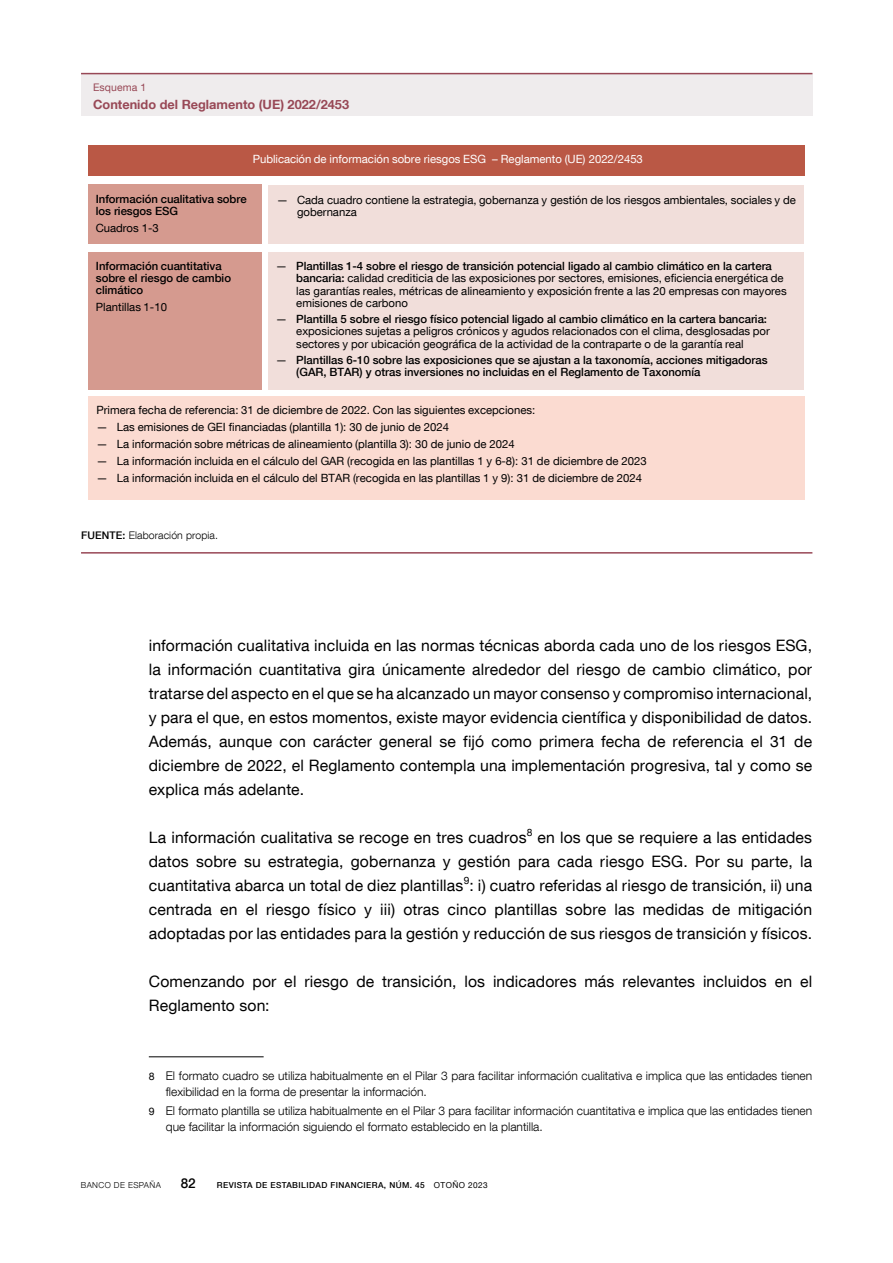
<style>
.page{position:relative;width:893px;height:1263px;background:#fff}
.page>*{position:absolute;margin:0;border:0;box-sizing:border-box;transform-origin:0 0}
.Texto_artículo{font:15.75px/24px "Bd E Neue Helvetica";letter-spacing:.01em;color:#000;text-align:justify}
.t1{font:500 13.5px "Bd E Neue Helvetica";color:#000}
.t2{font:700 12.75px "Bd E Neue Helvetica";color:#984856}
.Texto_Citas_1{font:300 12px/16.5px "Bd E Neue Helvetica";color:#000}
.t3{font:11.4px/12.3px "Bd E Neue Helvetica";color:#000}
.t4{font:500 11.4px/12px "Bd E Neue Helvetica";color:#000}
.t5{font:11.4px "Bd E Neue Helvetica";color:#fff}
.t6{font:300 10.5px "Bd E Neue Helvetica";letter-spacing:.01em;color:#000}
.t7{font:10.5px "Bd E Neue Helvetica";letter-spacing:.01em;color:#984856}
.t8{font:500 8.25px "Bd E Neue Helvetica";letter-spacing:.05em;color:#000}
.t9{font:300 8.25px "Bd E Neue Helvetica";letter-spacing:.05em;color:#000}
.s1{font-weight:500}
.s2{font-weight:400}
.s3{font-weight:400;font-size:10.5px}
</style>
<div class="page">
<hr style="left:149px;top:1056px;width:115px;height:1px;background:#000">
<hr style="left:81px;top:552px;width:731px;height:2px;background:#984856">
<div style="left:88px;top:145px;width:716px;height:31px;background:#ba5845"></div>
<div style="left:88px;top:185px;width:173px;height:59px;background:#d59a8f"></div>
<div style="left:88px;top:396px;width:716px;height:103px;background:#fbdbd1"></div>
<div style="left:268px;top:186px;width:536px;height:58px;background:#f1deda"></div>
<div style="left:88px;top:252px;width:173px;height:137px;background:#d59a8f"></div>
<div style="left:268px;top:252px;width:536px;height:137px;background:#f1deda"></div>
<div style="left:81px;top:74px;width:731px;height:42px;background:#efeced"></div>
<hr style="left:81px;top:73px;width:731px;height:1px;background:#984856">
<p class="t7" style="left:93px;top:81px;width:55px">Esquema 1</p>
<p class="t2" style="left:93px;top:96px;width:257px">Contenido del Reglamento (UE) 2022/2453</p>
<p class="t5" style="left:253px;top:152px;width:392px">Publicación de información sobre riesgos ESG – Reglamento (UE) 2022/2453</p>
<p class="t4" style="left:96px;top:193px;width:153px">Información cualitativa sobre los riesgos ESG</p>
<p class="t3" style="left:96px;top:221px;width:65px">Cuadros 1-3</p>
<p class="t4" style="left:96px;top:260px;width:137px">Información cuantitativa sobre el riesgo de cambio climático</p>
<p class="t3" style="left:96px;top:301px;width:73px">Plantillas 1-10</p>
<p class="t3" style="left:297px;top:193px;width:500px;text-indent:-20px">— Cada cuadro contiene la estrategia, gobernanza y gestión de los riesgos ambientales, sociales y de gobernanza</p>
<p class="t3" style="left:296px;top:260px;width:492px;text-indent:-20px">— <span class="s1">Plantillas 1-4 sobre el riesgo de transición potencial ligado al cambio climático en la cartera bancaria:</span> calidad crediticia de las exposiciones por sectores, emisiones, eficiencia energética de las garantías reales, métricas de alineamiento y exposición frente a las 20 empresas con mayores emisiones de carbono</p>
<p class="t3" style="left:296px;top:313px;width:475px;text-indent:-20px">— <span class="s1">Plantilla 5 sobre el riesgo físico potencial ligado al cambio climático en la cartera bancaria: </span>exposiciones sujetas a peligros crónicos y agudos relacionados con el clima, desglosadas por sectores y por ubicación geográfica de la actividad de la contraparte o de la garantía real</p>
<p class="t4" style="left:296px;top:354px;width:473px;text-indent:-20px"><span class="s2">—</span> Plantillas 6-10 sobre las exposiciones que se ajustan a la taxonomía, acciones mitigadoras (GAR, BTAR) y otras inversiones no incluidas en el Reglamento de Taxonomía</p>
<p class="t3" style="left:96px;top:404px;width:440px">Primera fecha de referencia: 31 de diciembre de 2022. Con las siguientes excepciones:</p>
<p class="t3" style="left:96px;top:421px;width:354px">— Las emisiones de GEI financiadas (plantilla 1): 30 de junio de 2024</p>
<p class="t3" style="left:96px;top:437px;width:420px">— La información sobre métricas de alineamiento (plantilla 3): 30 de junio de 2024</p>
<p class="t3" style="left:96px;top:454px;width:552px">— La información incluida en el cálculo del GAR (recogida en las plantillas 1 y 6-8): 31 de diciembre de 2023</p>
<p class="t3" style="left:96px;top:471px;width:547px">— La información incluida en el cálculo del BTAR (recogida en las plantillas 1 y 9): 31 de diciembre de 2024</p>
<p class="t6" style="left:81px;top:529px;width:138px"><span class="s1">FUENTE:</span> Elaboración propia.</p>
<p class="Texto_artículo" style="left:149px;top:633px;width:665px">información cualitativa incluida en las normas técnicas aborda cada uno de los riesgos ESG, la información cuantitativa gira únicamente alrededor del riesgo de cambio climático, por tratarse del aspecto en el que se ha alcanzado un mayor consenso y compromiso internacional, y para el que, en estos momentos, existe mayor evidencia científica y disponibilidad de datos.<br>Además, aunque con carácter general se fijó como primera fecha de referencia el 31 de diciembre de 2022, el Reglamento contempla una implementación progresiva, tal y como se explica más adelante.</p>
<p class="Texto_artículo" style="left:149px;top:825px;width:665px">La información cualitativa se recoge en tres cuadros<sup>8</sup> en los que se requiere a las entidades datos sobre su estrategia, gobernanza y gestión para cada riesgo ESG. Por su parte, la cuantitativa abarca un total de diez plantillas<sup>9</sup>: i) cuatro referidas al riesgo de transición, ii) una centrada en el riesgo físico y iii) otras cinco plantillas sobre las medidas de mitigación adoptadas por las entidades para la gestión y reducción de sus riesgos de transición y físicos.</p>
<p class="Texto_artículo" style="left:149px;top:969px;width:665px">Comenzando por el riesgo de transición, los indicadores más relevantes incluidos en el<br>Reglamento son:</p>
<p class="Texto_Citas_1" style="left:166px;top:1067px;width:648px;text-indent:-17px"><span class="s3">8</span> El formato cuadro se utiliza habitualmente en el Pilar 3 para facilitar información cualitativa e implica que las entidades tienen flexibilidad en la forma de presentar la información.</p>
<p class="Texto_Citas_1" style="left:166px;top:1102px;width:648px;text-indent:-17px"><span class="s3">9</span> El formato plantilla se utiliza habitualmente en el Pilar 3 para facilitar información cuantitativa e implica que las entidades tienen que facilitar la información siguiendo el formato establecido en la plantilla.</p>
<p class="t9" style="left:81px;top:1180px;width:82px">BANCO DE ESPAÑA</p>
<p class="t1" style="left:181px;top:1175px;width:16px">82</p>
<p class="t8" style="left:217px;top:1180px;width:272px">REVISTA DE ESTABILIDAD FINANCIERA, NÚM. 45 <span class="s2">OTOÑO 2023</span></p>
</div>
